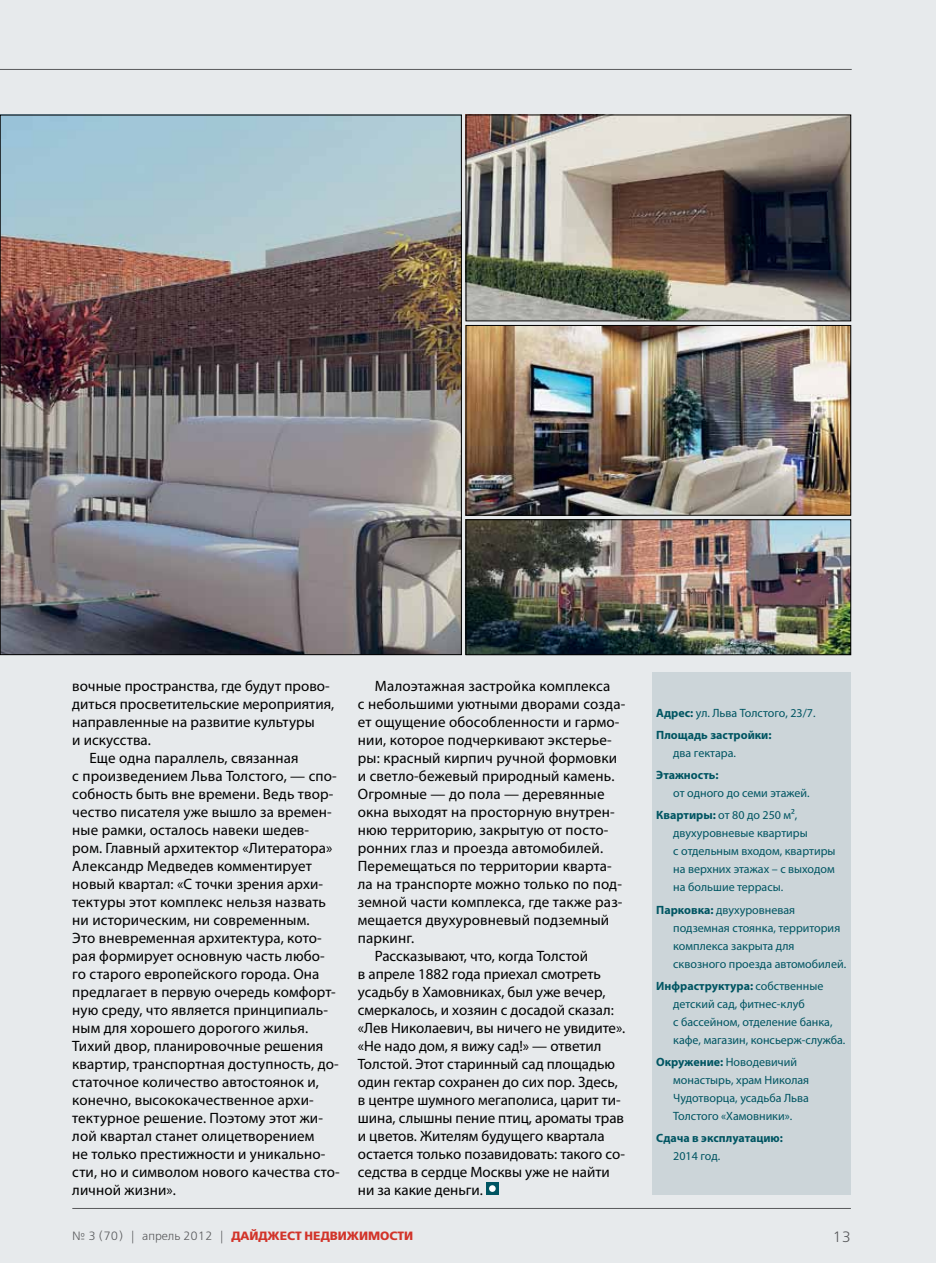
<style>
.page{position:relative;width:936px;height:1263px;background:#fff}
.page>*{position:absolute;margin:0;border:0;box-sizing:border-box;transform-origin:0 0}
.t1{font:15px "Myriad Pro";letter-spacing:.01em;color:#000}
.t2{font:15px "Free Set Light C";color:#58595b}
.t3{font:12px/18px "Myriad Pro";color:#005562}
.t4{font:700 12px/22.2px "Myriad Pro";color:#005562}
.t5{font:12px "Free Set Bold C";color:#d2342a}
.s1{font-family:"Free Set Light C";color:#58595b}
.s2{font-weight:400}
.s3{font-weight:700}
</style>
<div class="page">
<div style="left:0;top:0;width:935px;height:1263px;background:#e7eaec"></div>
<div style="left:486px;top:1182px;width:12px;height:13px;background:#005562"></div>
<div style="left:489px;top:1185px;width:6px;height:7px;background:#fff;border-radius:50%"></div>
<img style="left:2px;top:117px;width:457px;height:536px">
<div style="left:652px;top:673px;width:198px;height:522px;background:#ccd5d9"></div>
<hr style="left:72px;top:1208px;width:778px;height:1px;background:#58595b">
<img style="left:468px;top:327px;width:380px;height:186px">
<div style="left:466px;top:325px;width:384px;height:190px;border:1px solid #000"></div>
<img style="left:468px;top:117px;width:380px;height:202px">
<img style="left:468px;top:522px;width:380px;height:131px">
<div style="left:466px;top:520px;width:384px;height:135px;border:1px solid #000"></div>
<hr style="left:0;top:69px;width:851px;height:1px;background:#58595b">
<p class="t1" style="left:72px;top:677px;width:259px">вочные пространства, где будут прово-</p>
<p class="t1" style="left:72px;top:695px;width:263px">диться просветительские мероприятия,</p>
<p class="t1" style="left:72px;top:713px;width:244px">направленные на развитие культуры</p>
<p class="t1" style="left:72px;top:731px;width:80px">и искусства.</p>
<p class="t1" style="left:89px;top:749px;width:211px">Еще одна параллель, связанная</p>
<p class="t1" style="left:72px;top:767px;width:266px">с произведением Льва Толстого, — спо-</p>
<p class="t1" style="left:72px;top:785px;width:262px">собность быть вне времени. Ведь твор-</p>
<p class="t1" style="left:72px;top:803px;width:261px">чество писателя уже вышло за времен-</p>
<p class="t1" style="left:72px;top:821px;width:238px">ные рамки, осталось навеки шедев-</p>
<p class="t1" style="left:72px;top:839px;width:262px">ром. Главный архитектор «Литератора»</p>
<p class="t1" style="left:72px;top:857px;width:241px">Александр Медведев комментирует</p>
<p class="t1" style="left:72px;top:875px;width:252px">новый квартал: «С точки зрения архи-</p>
<p class="t1" style="left:72px;top:893px;width:255px">тектуры этот комплекс нельзя назвать</p>
<p class="t1" style="left:72px;top:911px;width:239px">ни историческим, ни современным.</p>
<p class="t1" style="left:72px;top:929px;width:251px">Это вневременная архитектура, кото-</p>
<p class="t1" style="left:72px;top:947px;width:254px">рая формирует основную часть любо-</p>
<p class="t1" style="left:72px;top:965px;width:249px">го старого европейского города. Она</p>
<p class="t1" style="left:72px;top:983px;width:265px">предлагает в первую очередь комфорт-</p>
<p class="t1" style="left:72px;top:1001px;width:257px">ную среду, что является принципиаль-</p>
<p class="t1" style="left:72px;top:1019px;width:237px">ным для хорошего дорогого жилья.</p>
<p class="t1" style="left:72px;top:1037px;width:252px">Тихий двор, планировочные решения</p>
<p class="t1" style="left:72px;top:1055px;width:268px">квартир, транспортная доступность, до-</p>
<p class="t1" style="left:72px;top:1073px;width:248px">статочное количество автостоянок и,</p>
<p class="t1" style="left:72px;top:1091px;width:243px">конечно, высококачественное архи-</p>
<p class="t1" style="left:72px;top:1109px;width:252px">тектурное решение. Поэтому этот жи-</p>
<p class="t1" style="left:72px;top:1127px;width:243px">лой квартал станет олицетворением</p>
<p class="t1" style="left:72px;top:1145px;width:254px">не только престижности и уникально-</p>
<p class="t1" style="left:72px;top:1163px;width:269px">сти, но и символом нового качества сто-</p>
<p class="t1" style="left:72px;top:1181px;width:105px">личной жизни».</p>
<p class="t1" style="left:375px;top:677px;width:237px">Малоэтажная застройка комплекса</p>
<p class="t1" style="left:358px;top:695px;width:269px">с небольшими уютными дворами созда-</p>
<p class="t1" style="left:358px;top:713px;width:263px">ет ощущение обособленности и гармо-</p>
<p class="t1" style="left:358px;top:731px;width:255px">нии, которое подчеркивают экстерье-</p>
<p class="t1" style="left:358px;top:749px;width:261px">ры: красный кирпич ручной формовки</p>
<p class="t1" style="left:358px;top:767px;width:258px">и светло-бежевый природный камень.</p>
<p class="t1" style="left:358px;top:785px;width:248px">Огромные — до пола — деревянные</p>
<p class="t1" style="left:358px;top:803px;width:258px">окна выходят на просторную внутрен-</p>
<p class="t1" style="left:358px;top:821px;width:252px">нюю территорию, закрытую от посто-</p>
<p class="t1" style="left:358px;top:839px;width:247px">ронних глаз и проезда автомобилей.</p>
<p class="t1" style="left:358px;top:857px;width:255px">Перемещаться по территории кварта-</p>
<p class="t1" style="left:358px;top:875px;width:265px">ла на транспорте можно только по под-</p>
<p class="t1" style="left:358px;top:893px;width:266px">земной части комплекса, где также раз-</p>
<p class="t1" style="left:358px;top:911px;width:253px">мещается двухуровневый подземный</p>
<p class="t1" style="left:358px;top:929px;width:58px">паркинг.</p>
<p class="t1" style="left:375px;top:947px;width:215px">Рассказывают, что, когда Толстой</p>
<p class="t1" style="left:358px;top:965px;width:244px">в апреле 1882 года приехал смотреть</p>
<p class="t1" style="left:358px;top:983px;width:249px">усадьбу в Хамовниках, был уже вечер,</p>
<p class="t1" style="left:358px;top:1001px;width:257px">смеркалось, и хозяин с досадой сказал:</p>
<p class="t1" style="left:358px;top:1019px;width:269px">«Лев Николаевич, вы ничего не увидите».</p>
<p class="t1" style="left:358px;top:1037px;width:245px">«Не надо дом, я вижу сад!» — ответил</p>
<p class="t1" style="left:358px;top:1055px;width:259px">Толстой. Этот старинный сад площадью</p>
<p class="t1" style="left:358px;top:1073px;width:262px">один гектар сохранен до сих пор. Здесь,</p>
<p class="t1" style="left:358px;top:1091px;width:264px">в центре шумного мегаполиса, царит ти-</p>
<p class="t1" style="left:358px;top:1109px;width:268px">шина, слышны пение птиц, ароматы трав</p>
<p class="t1" style="left:358px;top:1127px;width:248px">и цветов. Жителям будущего квартала</p>
<p class="t1" style="left:358px;top:1145px;width:269px">остается только позавидовать: такого со-</p>
<p class="t1" style="left:358px;top:1163px;width:253px">седства в сердце Москвы уже не найти</p>
<p class="t1" style="left:358px;top:1181px;width:126px">ни за какие деньги.</p>
<p class="t5" style="left:72px;top:1229px;width:342px"><span class="s1">№ 3 (70) | апрель 2012 |</span> ДАЙДЖЕСТ НЕДВИЖИМОСТИ</p>
<p class="t4" style="left:656px;top:701px;width:161px">Адрес: <span class="s2">ул. Льва Толстого, 23/7.<br></span>Площадь застройки:</p>
<p class="t3" style="left:673px;top:743px;width:64px">два гектара.</p>
<p class="t4" style="left:656px;top:763px;width:64px">Этажность:</p>
<p class="t3" style="left:656px;top:782px;width:155px;line-height:22.2px;text-indent:17px">от одного до семи этажей.<br><span class="s3">Квартиры:</span> от 80 до 250 м²,</p>
<p class="t3" style="left:673px;top:824px;width:164px">двухуровневые квартиры<br>с отдельным входом, квартиры на верхних этажах – c выходом на большие террасы.</p>
<p class="t3" style="left:673px;top:900px;width:174px;text-indent:-17px"><span class="s3">Парковка:</span> двухуровневая подземная стоянка, территория комплекса закрыта для сквозного проезда автомобилей.</p>
<p class="t3" style="left:673px;top:976px;width:174px;text-indent:-17px"><span class="s3">Инфраструктура:</span> собственные детский сад, фитнес-клуб<br>с бассейном, отделение банка, кафе, магазин, консьерж-служба.</p>
<p class="t3" style="left:673px;top:1053px;width:137px;text-indent:-17px"><span class="s3">Окружение:</span> Новодевичий монастырь, храм Николая<br>Чудотворца, усадьба Льва<br>Толстого «Хамовники».</p>
<p class="t4" style="left:656px;top:1127px;width:128px">Сдача в эксплуатацию:</p>
<p class="t3" style="left:673px;top:1147px;width:48px">2014 год.</p>
<p class="t2" style="left:832px;top:1229px;width:20px">13</p>
</div>
